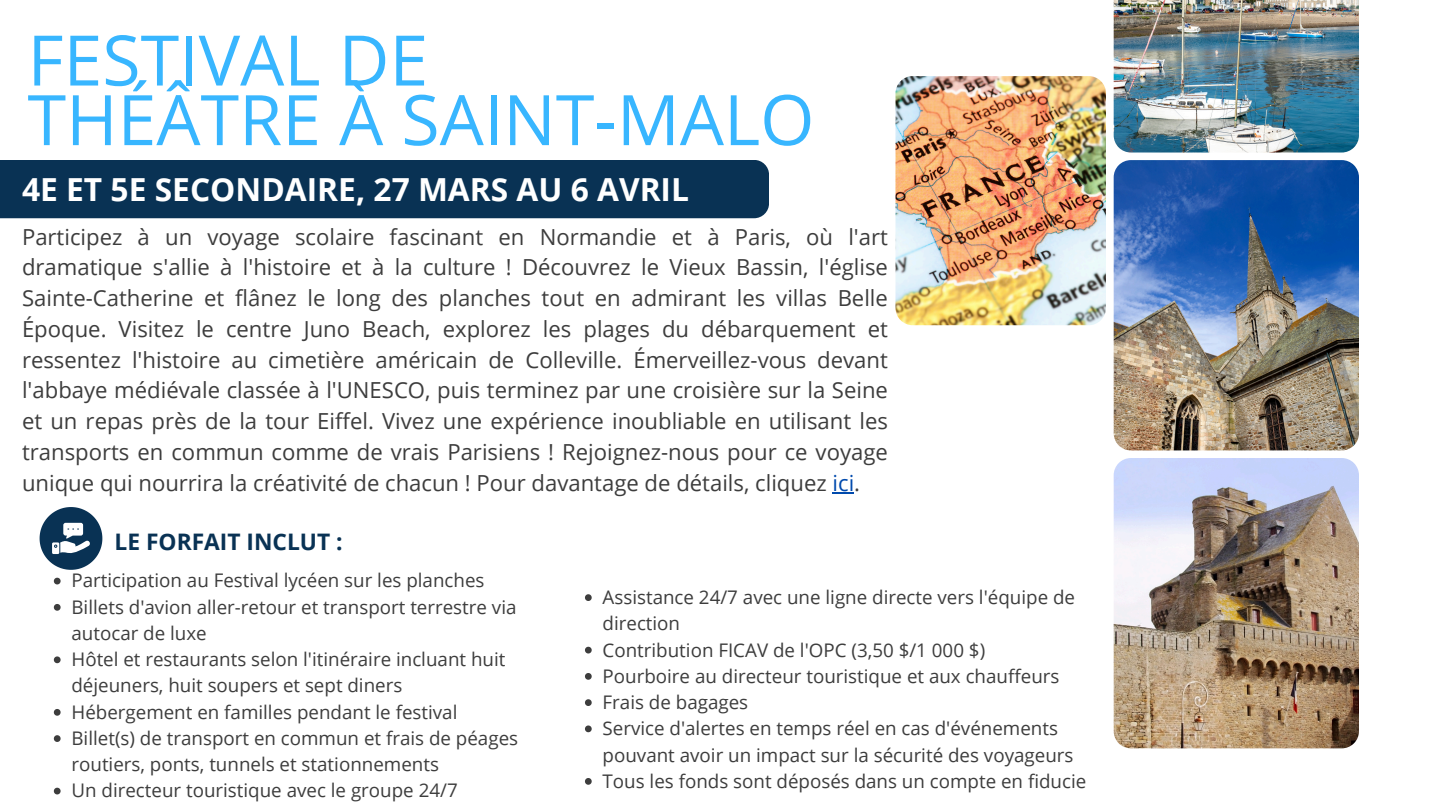
<style>
.page{position:relative;width:1440px;height:810px;background:#fff}
.page>*{position:absolute;margin:0;border:0;box-sizing:border-box;transform-origin:0 0}
.t1{font:69.8px/59.6px "Open Sans";color:#38b6ff}
.t2{font:700 31.8px "Open Sans";color:#fff}
.t3{font:700 22.8px "Open Sans";color:#093254}
.t4{font:22.1px/30.8px "Open Sans";color:#3d3d3d;text-align:justify}
.t5{font:18.8px/26.2px "Open Sans";color:#3d3d3d}
.s1{color:#004aad}
</style>
<div class="page">
<div style="left:0;top:160px;width:769px;height:58px;background:#093254"></div>
<img style="left:1114px;top:458px;width:245px;height:290px">
<img style="left:1114px;top:160px;width:245px;height:290px">
<img style="left:895px;top:76px;width:211px;height:249px;border-radius:17px">
<img style="left:1114px;top:0;width:245px;height:153px">
<svg style="left:40px;top:507px;width:62px;height:63px"></svg>
<svg style="left:54px;top:578px;width:7px;height:6px"></svg>
<svg style="left:54px;top:604px;width:7px;height:7px"></svg>
<svg style="left:54px;top:656px;width:7px;height:7px"></svg>
<svg style="left:54px;top:709px;width:7px;height:7px"></svg>
<svg style="left:54px;top:735px;width:7px;height:7px"></svg>
<svg style="left:54px;top:788px;width:7px;height:6px"></svg>
<hr style="left:833px;top:492px;width:21px;height:2px;background:#004aad">
<svg style="left:585px;top:594px;width:7px;height:7px"></svg>
<svg style="left:585px;top:647px;width:7px;height:7px"></svg>
<svg style="left:585px;top:673px;width:7px;height:7px"></svg>
<svg style="left:585px;top:699px;width:7px;height:7px"></svg>
<svg style="left:585px;top:726px;width:7px;height:6px"></svg>
<svg style="left:585px;top:778px;width:7px;height:7px"></svg>
<p class="t1" style="left:28px;top:29px;width:788px">FESTIVAL DE<br>THÉÂTRE À SAINT-MALO</p>
<h3 class="t2" style="left:22px;top:167px;width:669px">4E ET 5E SECONDAIRE, 27 MARS AU 6 AVRIL</h3>
<p class="t4" style="left:22px;top:221px;width:867px">Participez à un voyage scolaire fascinant en Normandie et à Paris, où l'art dramatique s'allie à l'histoire et à la culture ! Découvrez le Vieux Bassin, l'église Sainte-Catherine et flânez le long des planches tout en admirant les villas Belle Époque. Visitez le centre Juno Beach, explorez les plages du débarquement et ressentez l'histoire au cimetière américain de Colleville. Émerveillez-vous devant l'abbaye médiévale classée à l'UNESCO, puis terminez par une croisière sur la Seine et un repas près de la tour Eiffel. Vivez une expérience inoubliable en utilisant les transports en commun comme de vrais Parisiens ! Rejoignez-nous pour ce voyage unique qui nourrira la créativité de chacun ! Pour davantage de détails, cliquez <span class="s1">ici</span>.</p>
<p class="t3" style="left:115px;top:525px;width:230px">LE FORFAIT INCLUT :</p>
<p class="t5" style="left:71px;top:567px;width:415px">Participation au Festival lycéen sur les planches</p>
<p class="t5" style="left:71px;top:593px;width:447px">Billets d'avion aller-retour et transport terrestre via autocar de luxe</p>
<p class="t5" style="left:71px;top:646px;width:435px">Hôtel et restaurants selon l'itinéraire incluant huit déjeuners, huit soupers et sept diners</p>
<p class="t5" style="left:71px;top:698px;width:387px">Hébergement en familles pendant le festival</p>
<p class="t5" style="left:71px;top:725px;width:448px">Billet(s) de transport en commun et frais de péages routiers, ponts, tunnels et stationnements</p>
<p class="t5" style="left:71px;top:777px;width:388px">Un directeur touristique avec le groupe 24/7</p>
<p class="t5" style="left:603px;top:584px;width:474px">Assistance 24/7 avec une ligne directe vers l'équipe de direction</p>
<p class="t5" style="left:603px;top:636px;width:384px">Contribution FICAV de l'OPC (3,50 $/1 000 $)</p>
<p class="t5" style="left:603px;top:662px;width:458px">Pourboire au directeur touristique et aux chauffeurs</p>
<p class="t5" style="left:603px;top:689px;width:147px">Frais de bagages</p>
<p class="t5" style="left:603px;top:715px;width:472px">Service d'alertes en temps réel en cas d'événements pouvant avoir un impact sur la sécurité des voyageurs</p>
<p class="t5" style="left:603px;top:767px;width:485px">Tous les fonds sont déposés dans un compte en fiducie</p>
</div>
